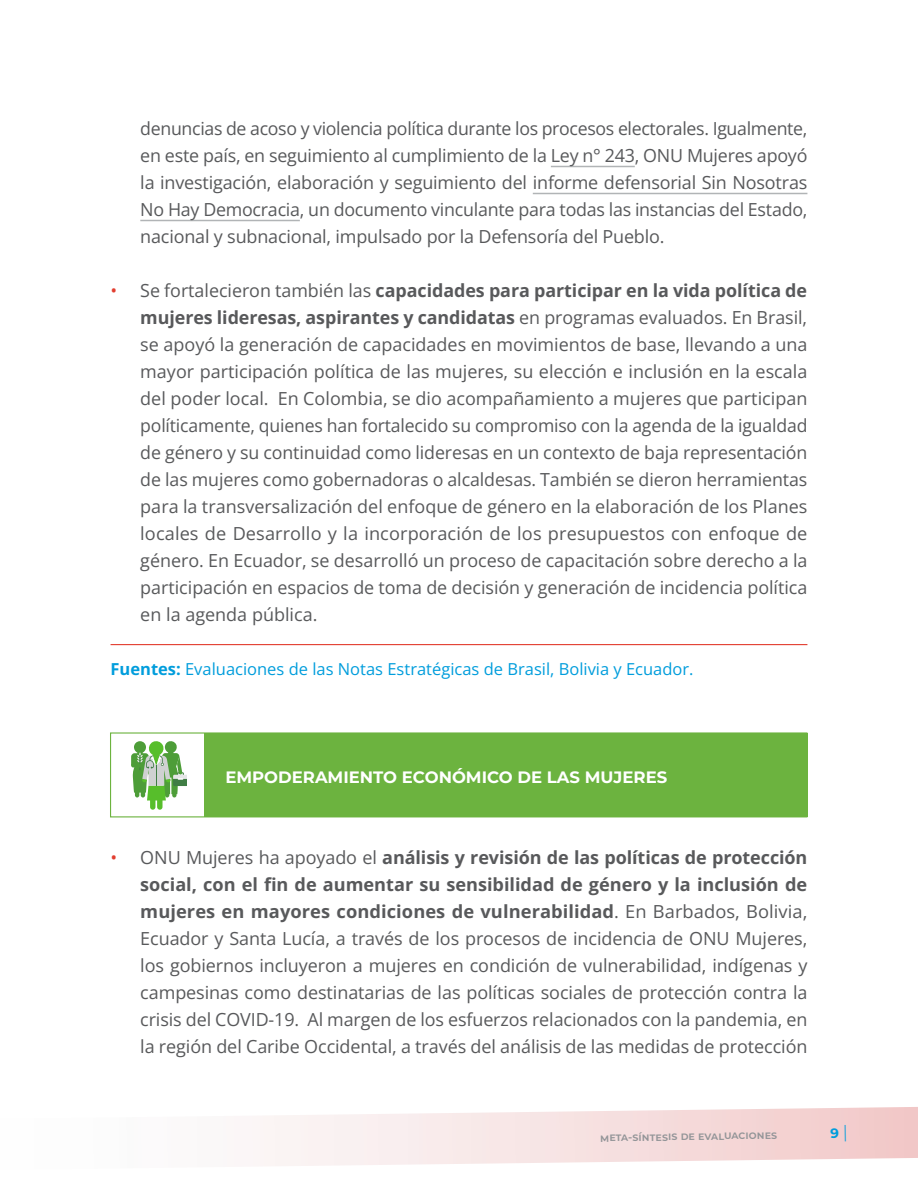
<style>
.page{position:relative;width:918px;height:1188px;background:#fff}
.page>*{position:absolute;margin:0;border:0;box-sizing:border-box;transform-origin:0 0}
.t1{font:18px/27px "Open Sans";letter-spacing:-.005em;color:#58595b;text-align:justify}
.t2{font:16.5px "Open Sans";color:#009ddc}
.t3{font:700 16.5px "Montserrat";color:#fff}
.t4{font:600 11.25px "Montserrat";color:#939598}
.s1{color:#e23e30}
.s2{font-weight:700}
</style>
<div class="page">
<svg style="left:263px;top:1107px;width:655px;height:59px"></svg>
<hr style="left:551px;top:166px;width:84px;height:1px;background:#b1b4b6">
<hr style="left:533px;top:193px;width:274px;height:1px;background:#b1b4b6">
<hr style="left:140px;top:220px;width:160px;height:1px;background:#b1b4b6">
<hr style="left:111px;top:644px;width:696px;height:1px;background:#e23e30">
<div style="left:204px;top:733px;width:603px;height:84px;background:#6cb33f"></div>
<div style="left:110px;top:732px;width:698px;height:85px;border:1px solid #6cb33f"></div>
<svg style="left:131px;top:742px;width:56px;height:67px"></svg>
<svg style="left:831px;top:1125px;width:15px;height:17px"></svg>
<p class="t1" style="left:140px;top:115px;width:669px">denuncias de acoso y violencia política durante los procesos electorales. Igualmente, en este país, en seguimiento al cumplimiento de la Ley n° 243, ONU Mujeres apoyó la investigación, elaboración y seguimiento del informe defensorial Sin Nosotras No Hay Democracia, un documento vinculante para todas las instancias del Estado, nacional y subnacional, impulsado por la Defensoría del Pueblo.</p>
<p class="t1" style="left:140px;top:277px;width:669px;text-indent:-30px"><span class="s1">•</span> Se fortalecieron también las <span class="s2">capacidades para participar en la vida política de mujeres lideresas, aspirantes y candidatas</span> en programas evaluados. En Brasil, se apoyó la generación de capacidades en movimientos de base, llevando a una mayor participación política de las mujeres, su elección e inclusión en la escala del poder local. En Colombia, se dio acompañamiento a mujeres que participan políticamente, quienes han fortalecido su compromiso con la agenda de la igualdad de género y su continuidad como lideresas en un contexto de baja representación de las mujeres como gobernadoras o alcaldesas. También se dieron herramientas para la transversalización del enfoque de género en la elaboración de los Planes locales de Desarrollo y la incorporación de los presupuestos con enfoque de género. En Ecuador, se desarrolló un proceso de capacitación sobre derecho a la participación en espacios de toma de decisión y generación de incidencia política en la agenda pública.</p>
<p class="t2" style="left:111px;top:658px;width:585px"><span class="s2">Fuentes:</span> Evaluaciones de las Notas Estratégicas de Brasil, Bolivia y Ecuador.</p>
<p class="t3" style="left:225px;top:766px;width:443px">EMPODERAMIENTO ECONÓMICO DE LAS MUJERES</p>
<p class="t1" style="left:140px;top:844px;width:669px;text-indent:-30px"><span class="s1">•</span> ONU Mujeres ha apoyado el <span class="s2">análisis y revisión de las políticas de protección social, con el fin de aumentar su sensibilidad de género y la inclusión de mujeres en mayores condiciones de vulnerabilidad</span>. En Barbados, Bolivia, Ecuador y Santa Lucía, a través de los procesos de incidencia de ONU Mujeres, los gobiernos incluyeron a mujeres en condición de vulnerabilidad, indígenas y campesinas como destinatarias de las políticas sociales de protección contra la crisis del COVID-19. Al margen de los esfuerzos relacionados con la pandemia, en la región del Caribe Occidental, a través del análisis de las medidas de protección</p>
<p class="t4" style="left:600px;top:1130px;width:179px;rotate:-1deg">meta-síntesis de evaluaciones</p>
</div>
